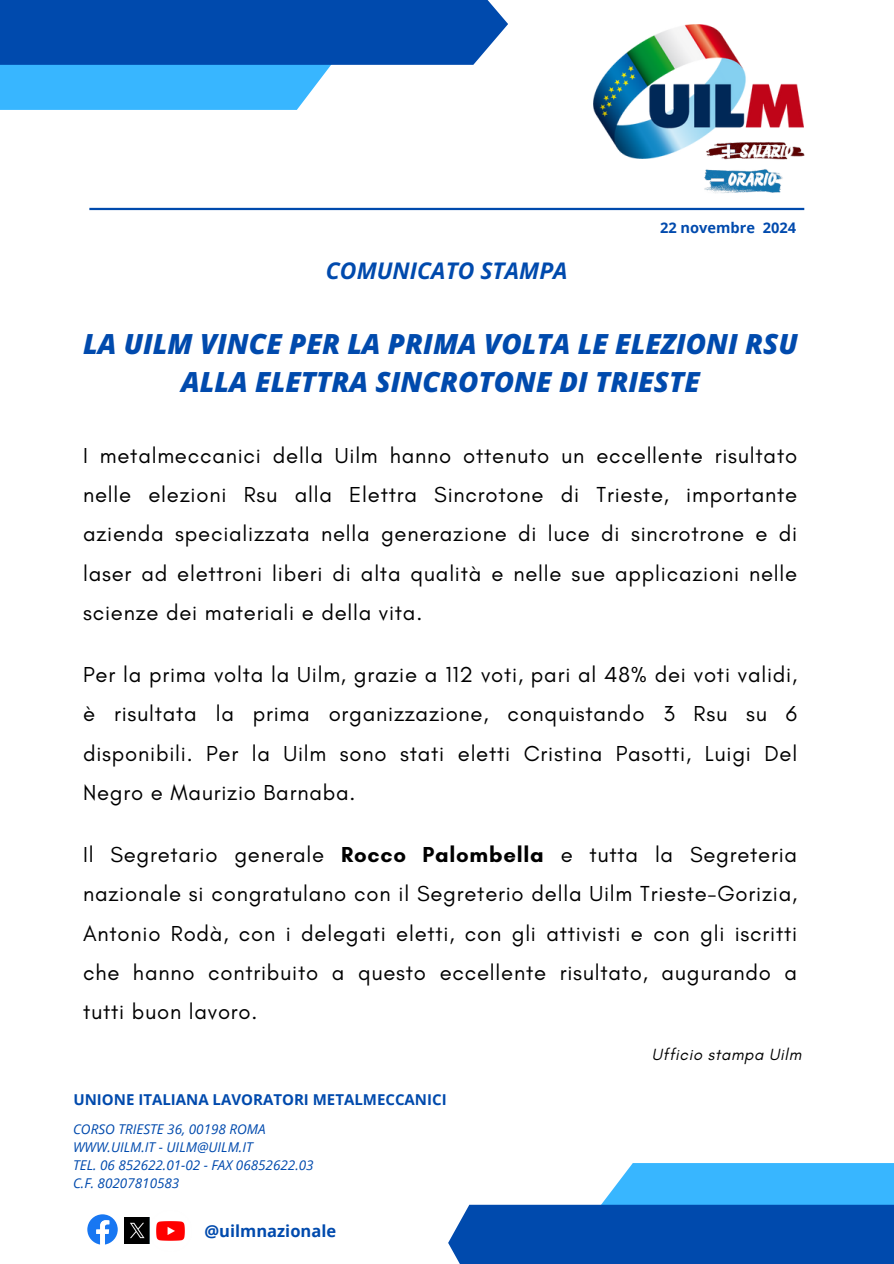
<style>
.page{position:relative;width:894px;height:1264px;background:#fff}
.page>*{position:absolute;margin:0;border:0;box-sizing:border-box;transform-origin:0 0}
.t1{font:italic 800 27.75px/38.2px "Open Sans";color:#004aad;text-align:center}
.t2{font:italic 700 22.95px "Open Sans";color:#004aad}
.t3{font:22.05px/39.3px "Glacial Indifference";letter-spacing:.035em;color:#000;text-align:justify}
.t4{font:italic 16.5px "Glacial Indifference";letter-spacing:.035em;color:#000}
.t5{font:700 16.5px "Open Sans";color:#004aad}
.t6{font:700 15px "Open Sans";color:#004aad}
.t7{font:700 14.55px "Open Sans";color:#004aad}
.t8{font:italic 13.5px "Open Sans";color:#004aad}
.s1{font-weight:700}
</style>
<div class="page">
<hr style="left:89px;top:208px;width:715px;height:2px;background:#004aad">
<svg style="left:0;top:0;width:508px;height:110px"></svg>
<div style="left:593px;top:1162px;width:300px;height:101px;background:#38b6ff"></div>
<div style="left:448px;top:1204px;width:445px;height:59px;background:#004aad"></div>
<img style="left:593px;top:24px;width:210px;height:134px">
<svg style="left:87px;top:1214px;width:31px;height:30px"></svg>
<img style="left:149px;top:1217px;width:36px;height:27px">
<img style="left:125px;top:1217px;width:24px;height:26px">
<img style="left:700px;top:132px;width:105px;height:61px">
<h1 class="t2" style="left:326px;top:254px;width:243px">COMUNICATO STAMPA</h1>
<h3 class="t7" style="left:660px;top:218px;width:137px">22 novembre 2024</h3>
<h3 class="t1" style="left:83px;top:324px;width:716px">LA UILM VINCE PER LA PRIMA VOLTA LE ELEZIONI RSU<br>ALLA ELETTRA SINCROTONE DI TRIESTE</h3>
<h6 class="t3" style="left:83px;top:435px;width:715px">I metalmeccanici della Uilm hanno ottenuto un eccellente risultato nelle elezioni Rsu alla Elettra Sincrotone di Trieste, importante azienda specializzata nella generazione di luce di sincrotrone e di laser ad elettroni liberi di alta qualità e nelle sue applicazioni nelle scienze dei materiali e della vita.</h6>
<h4 class="t3" style="left:83px;top:654px;width:715px">Per la prima volta la Uilm, grazie a 112 voti, pari al 48% dei voti validi, è risultata la prima organizzazione, conquistando 3 Rsu su 6 disponibili. Per la Uilm sono stati eletti Cristina Pasotti, Luigi Del Negro e Maurizio Barnaba.</h4>
<p class="t3" style="left:83px;top:834px;width:715px">Il Segretario generale <span class="s1">Rocco Palombella</span> e tutta la Segreteria nazionale si congratulano con il Segreterio della Uilm Trieste-Gorizia, Antonio Rodà, con i delegati eletti, con gli attivisti e con gli iscritti che hanno contribuito a questo eccellente risultato, augurando a tutti buon lavoro.</p>
<p class="t4" style="left:651px;top:1044px;width:151px">Ufficio stampa Uilm</p>
<h3 class="t6" style="left:73px;top:1089px;width:374px">UNIONE ITALIANA LAVORATORI METALMECCANICI</h3>
<p class="t8" style="left:73px;top:1119px;width:194px">CORSO TRIESTE 36, 00198 ROMA</p>
<p class="t8" style="left:73px;top:1137px;width:181px">WWW.UILM.IT - UILM@UILM.IT</p>
<p class="t8" style="left:73px;top:1155px;width:242px">TEL. 06 852622.01-02 - FAX 06852622.03</p>
<p class="t8" style="left:73px;top:1173px;width:108px">C.F. 80207810583</p>
<p class="t5" style="left:204px;top:1219px;width:133px">@uilmnazionale</p>
</div>
